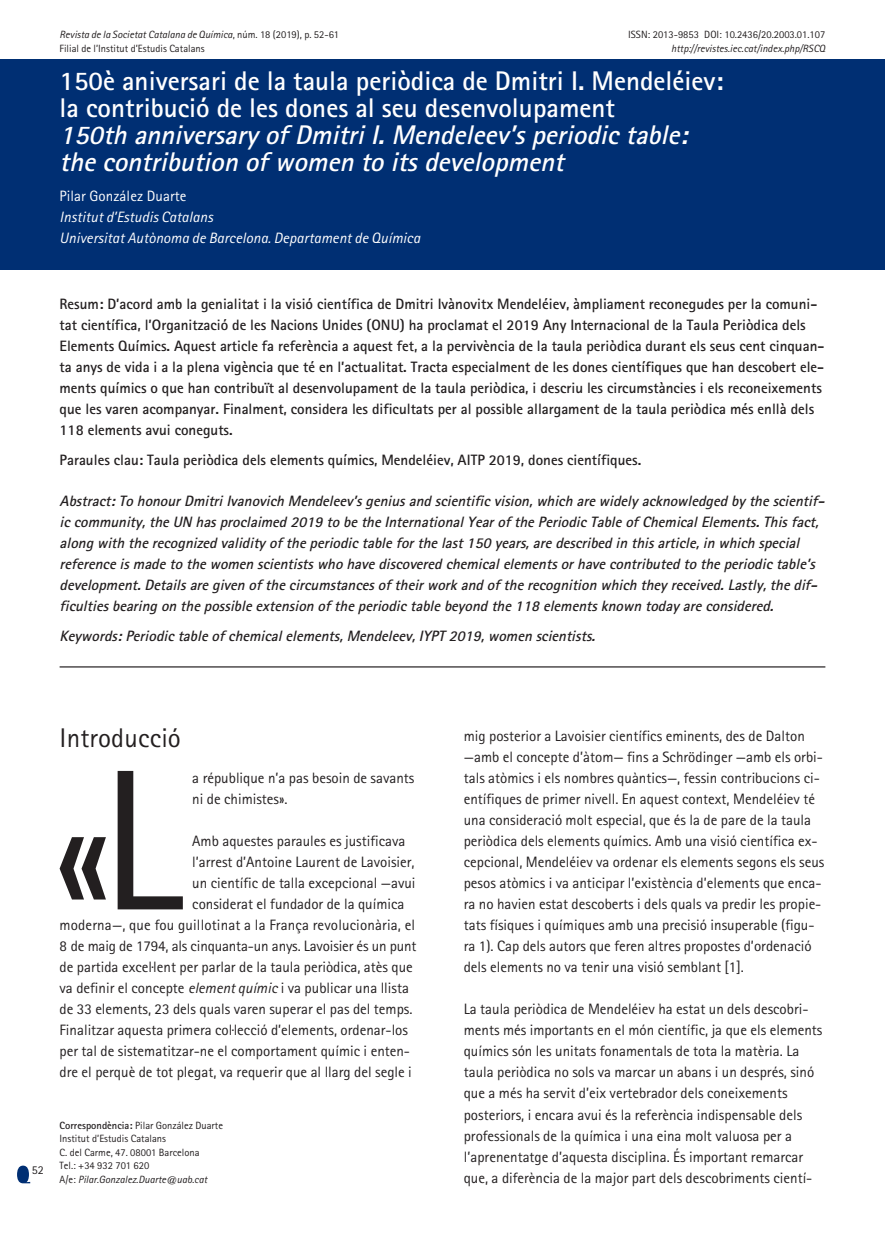
<style>
.page{position:relative;width:885px;height:1255px;background:#fff}
.page>*{position:absolute;margin:0;border:0;box-sizing:border-box;transform-origin:0 0}
.Capitular{font:167.1px "Rotis Sans Serif Std";color:#231f20}
.Titol{font:700 27px/27px "Rotis Sans Serif Std";color:#fff}
.Subtitol{font:italic 700 27px/27px "Rotis Sans Serif Std";color:#fff}
.L1{font:27px "Rotis Sans Serif Std";letter-spacing:.005em;color:#231f20}
.Z-2col{font:15px/21px "Rotis Sans Serif Std";color:#231f20}
.Resum{font:700 15px/21px "Rotis Sans Serif Std";color:#231f20}
.Abstract{font:italic 700 15px/21px "Rotis Sans Serif Std";color:#231f20}
.Paraules-clau{font:700 15px "Rotis Sans Serif Std";color:#231f20}
.Lloc{font:italic 15px "Rotis Sans Serif Std";letter-spacing:.005em;color:#fff}
.Keywords{font:italic 700 15px "Rotis Sans Serif Std";color:#231f20}
.Capitular-2{font:15px/21px "Rotis Sans Serif Std";color:#231f20}
.Autor{font:15px "Rotis Sans Serif Std";letter-spacing:.005em;color:#fff}
.t1{font:12px "Rotis Sans Serif Std";color:#231f20}
.Correspondencia{font:10.5px "Rotis Sans Serif Std";color:#231f20}
.Correspondencia-2{font:italic 10.5px "Rotis Sans Serif Std";color:#231f20}
.s1{font-style:normal}
.s2{font-size:200.55px}
.s3{font-style:italic}
.s4{font-weight:700}
</style>
<div class="page">
<svg style="left:17px;top:1165px;width:13px;height:18px"></svg>
<div style="left:0;top:59px;width:884px;height:210px;background:#002f73"></div>
<hr style="left:60px;top:666px;width:765px;height:1px;background:#231f20">
<p class="Correspondencia-2" style="left:60px;top:28px;width:281px">Revista de la Societat Catalana de Química<span class="s1">, núm. 18 (2019), p. 52-61</span></p>
<p class="Correspondencia" style="left:628px;top:28px;width:199px">ISSN: 2013-9853 DOI: 10.2436/20.2003.01.107</p>
<p class="Correspondencia" style="left:60px;top:42px;width:147px">Filial de l’Institut d’Estudis Catalans</p>
<p class="Correspondencia-2" style="left:671px;top:42px;width:156px">http://revistes.iec.cat/index.php/RSCQ</p>
<p class="Titol" style="left:60px;top:66px;width:665px">150è aniversari de la taula periòdica de Dmitri I. Mendeléiev: la contribució de les dones al seu desenvolupament</p>
<p class="Subtitol" style="left:60px;top:120px;width:636px">150th anniversaryofDmitriI.Mendeleev’speriodictable: thecontribution ofwomen to itsdevelopment</p>
<p class="Autor" style="left:60px;top:187px;width:128px">Pilar González Duarte</p>
<p class="Lloc" style="left:60px;top:208px;width:155px">Institut d’Estudis Catalans</p>
<p class="Lloc" style="left:60px;top:229px;width:362px">Universitat Autònoma de Barcelona. Departament de Química</p>
<p class="Resum" style="left:60px;top:293px;width:766px">Resum: D’acord amb la genialitat i la visió científica de Dmitri Ivànovitx Mendeléiev, àmpliament reconegudes per la comuni&shy;tat científica, l’Organització de les Nacions Unides (ONU) ha proclamat el 2019 Any Internacional de la Taula Periòdica dels Elements Químics. Aquest article fa referència a aquest fet, a la pervivència de la taula periòdica durant els seus cent cinquan&shy;ta anys de vida i a la plena vigència que té en l’actualitat. Tracta especialment de les dones científiques que han descobert ele&shy;ments químics o que han contribuït al desenvolupament de la taula periòdica, i descriu les circumstàncies i els reconeixements que les varen acompanyar. Finalment, considera les dificultats per al possible allargament de la taula periòdica més enllà dels 118 elements avui coneguts.</p>
<p class="Paraules-clau" style="left:60px;top:450px;width:583px">Paraules clau: Taula periòdica dels elements químics, Mendeléiev, AITP 2019, dones científiques.</p>
<p class="Abstract" style="left:60px;top:490px;width:770px">Abstract:To honourDmitriIvanovich Mendeleev’sgeniusand scientificvision,which arewidelyacknowledged bythescientif&shy;iccommunity,theUN hasproclaimed 2019 to betheInternationalYearofthePeriodicTableofChemicalElements.Thisfact, along with therecognized validityoftheperiodictableforthelast150 years,aredescribed in thisarticle,in which special referenceismadeto thewomen scientistswho havediscovered chemicalelementsorhavecontributed to theperiodictable’s development.Detailsaregiven ofthecircumstancesoftheirworkand oftherecognition which theyreceived.Lastly,thedif&shy;ficultiesbearing on thepossibleextension oftheperiodictablebeyond the118 elementsknown todayareconsidered.</p>
<p class="Keywords" style="left:60px;top:626px;width:541px">Keywords:Periodictableofchemicalelements,Mendeleev,IYPT2019,women scientists.</p>
<p class="t1" style="left:32px;top:1162px;width:13px">52</p>
<p class="L1" style="left:60px;top:722px;width:123px">Introducció</p>
<p class="Capitular" style="left:54px;top:754px;width:129px">«<span class="s2">L</span></p>
<p class="Capitular-2" style="left:192px;top:767px;width:224px">a république n’a pas besoin de savants ni de chimistes».</p>
<p class="Z-2col" style="left:192px;top:830px;width:215px">Amb aquestes paraules es justificava</p>
<p class="Z-2col" style="left:192px;top:851px;width:224px">l’arrest d’Antoine Laurent de Lavoisier,</p>
<p class="Z-2col" style="left:192px;top:872px;width:225px">un científic de talla excepcional —avui</p>
<p class="Z-2col" style="left:192px;top:893px;width:214px">considerat el fundador de la química</p>
<p class="Z-2col" style="left:60px;top:914px;width:357px">moderna—, que fou guillotinat a la França revolucionària, el</p>
<p class="Z-2col" style="left:60px;top:935px;width:358px">8 de maig de 1794, als cinquanta-un anys. Lavoisier és un punt</p>
<p class="Z-2col" style="left:60px;top:956px;width:355px">de partida excel·lent per parlar de la taula periòdica, atès que</p>
<p class="Z-2col" style="left:60px;top:977px;width:351px">va definir el concepte <span class="s3">element químic</span> i va publicar una llista</p>
<p class="Z-2col" style="left:60px;top:998px;width:354px">de 33 elements, 23 dels quals varen superar el pas del temps.</p>
<p class="Z-2col" style="left:60px;top:1019px;width:350px">Finalitzar aquesta primera col·lecció d’elements, ordenar-los</p>
<p class="Z-2col" style="left:60px;top:1040px;width:352px">per tal de sistematitzar-ne el comportament químic i enten-</p>
<p class="Z-2col" style="left:60px;top:1061px;width:354px">dre el perquè de tot plegat, va requerir que al llarg del segle i</p>
<p class="Correspondencia" style="left:60px;top:1119px;width:165px"><span class="s4">Correspondència:</span> Pilar González Duarte</p>
<p class="Correspondencia" style="left:60px;top:1132px;width:108px">Institut d’Estudis Catalans</p>
<p class="Correspondencia" style="left:60px;top:1146px;width:141px">C. del Carme, 47. 08001 Barcelona</p>
<p class="Correspondencia" style="left:60px;top:1159px;width:91px">Tel.: +34 932 701 620</p>
<p class="Correspondencia-2" style="left:60px;top:1173px;width:149px"><span class="s1">A/e:</span> Pilar.Gonzalez.Duarte@uab.cat</p>
<p class="Z-2col" style="left:464px;top:725px;width:362px">mig posterior a Lavoisier científics eminents, des de Dalton —amb el concepte d’àtom— fins a Schrödinger —amb els orbi&shy;tals atòmics i els nombres quàntics—, fessin contribucions ci&shy;entífiques de primer nivell. En aquest context, Mendeléiev té una consideració molt especial, que és la de pare de la taula periòdica dels elements químics. Amb una visió científica ex&shy;cepcional, Mendeléiev va ordenar els elements segons els seus pesos atòmics i va anticipar l’existència d’elements que enca&shy;ra no havien estat descoberts i dels quals va predir les propie&shy;tats físiques i químiques amb una precisió insuperable (figu&shy;ra 1). Cap dels autors que feren altres propostes d’ordenació dels elements no va tenir una visió semblant [1].</p>
<p class="Z-2col" style="left:464px;top:998px;width:360px">La taula periòdica de Mendeléiev ha estat un dels descobri&shy;ments més importants en el món científic, ja que els elements químics són les unitats fonamentals de tota la matèria. La taula periòdica no sols va marcar un abans i un després, sinó que a més ha servit d’eix vertebrador dels coneixements posteriors, i encara avui és la referència indispensable dels professionals de la química i una eina molt valuosa per a l’aprenentatge d’aquesta disciplina. És important remarcar que, a diferència de la major part dels descobriments cientí-</p>
</div>
